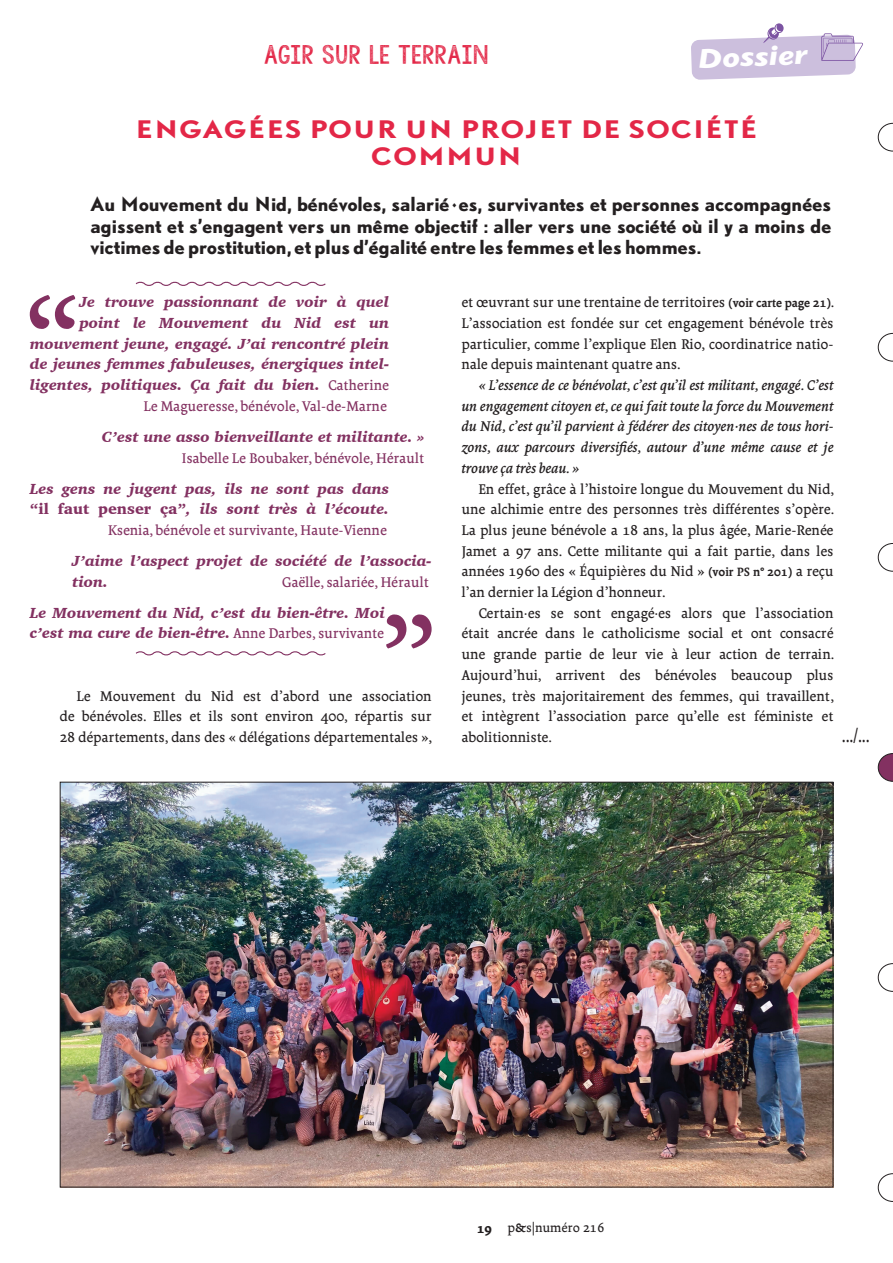
<style>
.page{position:relative;width:893px;height:1263px;background:#fff}
.page>*{position:absolute;margin:0;border:0;box-sizing:border-box;transform-origin:0 0}
.t1{font:italic 700 28.5px "Today SB";color:#fff;scale:1.2 1}
.t2{font:700 22.5px/27px "DTL Nobel T";letter-spacing:.05em;color:#e32747;text-align:center;scale:1.15 1}
.t3{font:21.6px "Borges Gris";color:#231f20;scale:.78 1}
.t4{font:21px "KG Allof Me";color:#e32747;scale:1.2 1}
.t5{font:700 18px/21.6px "DTL Nobel T";color:#231f20;text-align:justify}
.t6{font:15px/20.7px "Borges Gris";color:#231f20;text-align:justify}
.t7{font:italic 900 15px/20.7px "Charter";color:#833161}
.t8{font:italic 15px/20.7px "Borges Gris";color:#231f20;text-align:justify}
.t9{font:15px "Borges Gris";color:#833161}
.t10{font:13.5px "Borges Gris";color:#231f20}
.s1{font-family:"Borges Gris";font-weight:400;font-style:normal}
.s2{font-style:normal}
.s3{font-family:"Borges Negra";font-size:12.75px}
.s4{font-family:"Borges Super Negra"}
.s5{font-family:"Borges Negra"}
</style>
<div class="page">
<svg style="left:878px;top:333px;width:15px;height:29px"></svg>
<svg style="left:878px;top:543px;width:15px;height:29px"></svg>
<svg style="left:878px;top:753px;width:15px;height:29px"></svg>
<svg style="left:878px;top:1173px;width:15px;height:29px"></svg>
<svg style="left:878px;top:963px;width:15px;height:29px"></svg>
<svg style="left:691px;top:23px;width:172px;height:57px"></svg>
<svg style="left:878px;top:123px;width:15px;height:28px"></svg>
<svg style="left:135px;top:281px;width:191px;height:5px"></svg>
<svg style="left:136px;top:651px;width:190px;height:5px"></svg>
<svg style="left:30px;top:295px;width:45px;height:34px"></svg>
<img style="left:62px;top:784px;width:769px;height:401px">
<svg style="left:386px;top:614px;width:46px;height:34px"></svg>
<h3 class="t4" style="left:264px;top:41px;width:189px">AGIR SUR LE TERRAIN</h3>
<h1 class="t1" style="left:699px;top:43px;width:93px;rotate:-2deg">Dossier</h1>
<h2 class="t2" style="left:136px;top:115px;width:542px">ENGAGÉES POUR UN PROJET DE SOCIÉTÉ<br>COMMUN</h2>
<p class="t5" style="left:90px;top:193px;width:742px">Au Mouvement du Nid, bénévoles, salarié·es, survivantes et personnes accompagnées agissent et s’engagent vers un même objectif : aller vers une société où il y a moins de victimes de prostitution, et plus d’égalité entre les femmes et les hommes.</p>
<p class="t7" style="left:30px;top:291px;width:361px;text-align:right">Je trouve passionnant de voir à quel<br>point le Mouvement du Nid est un mouvement jeune, engagé. J’ai rencontré plein de jeunes femmes fabuleuses, énergiques intel&shy;ligentes, politiques. Ça fait du bien. <span class="s1">Catherine</span></p>
<p class="t9" style="left:143px;top:400px;width:245px">Le Magueresse, bénévole, Val-de-Marne</p>
<p class="t7" style="left:102px;top:426px;width:324px">C’est une asso bienveillante et militante. »</p>
<p class="t9" style="left:182px;top:452px;width:244px">Isabelle Le Boubaker, bénévole, Hérault</p>
<p class="t7" style="left:30px;top:478px;width:361px">Les gens ne jugent pas, ils ne sont pas dans <span class="s2">“il faut penser ça”</span>, ils sont très à l’écoute.</p>
<p class="t9" style="left:108px;top:524px;width:280px">Ksenia, bénévole et survivante, Haute-Vienne</p>
<p class="t7" style="left:72px;top:550px;width:361px">J’aime l’aspect projet de société de l’associa&shy;tion.</p>
<p class="t9" style="left:282px;top:576px;width:148px">Gaëlle, salariée, Hérault</p>
<p class="t7" style="left:30px;top:602px;width:357px">Le Mouvement du Nid, c’est du bien-être. Moi c’est ma cure de bien-être. <span class="s1">Anne Darbes, survivante</span></p>
<p class="t6" style="left:60px;top:687px;width:374px;text-indent:17px">Le Mouvement du Nid est d’abord une association de bénévoles. Elles et ils sont environ 400, répartis sur 28 départements, dans des « délégations départementales »,</p>
<p class="t6" style="left:461px;top:293px;width:374px">et œuvrant sur une trentaine de territoires <span class="s3">(voir carte page 21)</span>.<br>L’association est fondée sur cet engagement bénévole très particulier, comme l’explique Elen Rio, coordinatrice natio&shy;nale depuis maintenant quatre ans.</p>
<p class="t8" style="left:461px;top:376px;width:374px;text-indent:17px">« L’essence de ce bénévolat, c’est qu’il est militant, engagé. C’est un engagement citoyen et, ce qui fait toute la force du Mouvement du Nid, c’est qu’il parvient à fédérer des citoyen·nes de tous hori&shy;zons, aux parcours diversifiés, autour d’une même cause et je trouve ça très beau. »</p>
<p class="t6" style="left:461px;top:480px;width:374px;text-indent:17px">En effet, grâce à l’histoire longue du Mouvement du Nid, une alchimie entre des personnes très différentes s’opère.<br>La plus jeune bénévole a 18 ans, la plus âgée, Marie-Renée Jamet a 97 ans. Cette militante qui a fait partie, dans les années 1960 des « Équipières du Nid » <span class="s3">(voir PS n° 201)</span> a reçu l’an dernier la Légion d’honneur.</p>
<p class="t6" style="left:461px;top:604px;width:374px;text-indent:17px">Certain·es se sont engagé·es alors que l’association était ancrée dans le catholicisme social et ont consacré une grande partie de leur vie à leur action de terrain.<br>Aujourd’hui, arrivent des bénévoles beaucoup plus jeunes, très majoritairement des femmes, qui travaillent, et intègrent l’association parce qu’elle est féministe et abolitionniste.</p>
<h3 class="t3" style="left:842px;top:726px;width:37px">.../...</h3>
<p class="t10" style="left:477px;top:1222px;width:129px"><span class="s4">19</span> p<span class="s5">&amp;</span>s|numéro 216</p>
</div>
